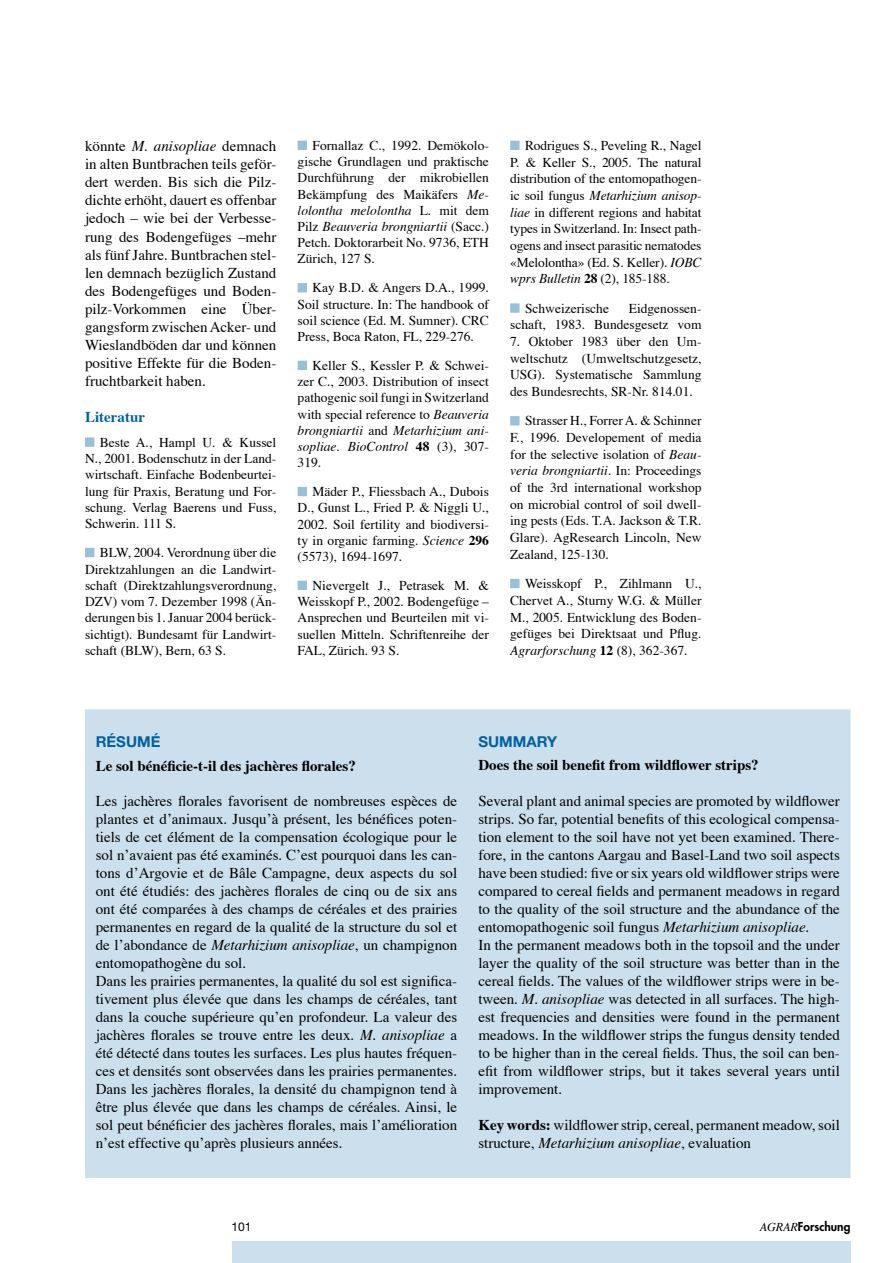
<style>
.page{position:relative;width:893px;height:1263px;background:#fff}
.page>*{position:absolute;margin:0;border:0;box-sizing:border-box;transform-origin:0 0}
.t1{font:15px/18px "Times";color:#000}
.t2{font:700 15px "Times";color:#000}
.t3{font:700 15px "Helvetica Neue";color:#0061a1}
.t4{font:700 15px "Times";color:#0061a1}
.t5{font:13.5px/16.2px "Times";color:#000;text-align:justify}
.t6{font:800 12px "Futura";color:#000}
.t7{font:12px "Helvetica Neue";color:#000}
.s1{font-style:italic}
.s2{font-weight:700}
.s3{font-family:"Times";font-weight:400;font-style:italic}
</style>
<div class="page">
<div style="left:232px;top:1242px;width:618px;height:21px;background:#ccdfec"></div>
<div style="left:86px;top:710px;width:764px;height:467px;background:#ccdfec"></div>
<div style="left:85px;top:709px;width:765px;height:469px;border:2px solid #ccdfec"></div>
<div style="left:86px;top:438px;width:8px;height:8px;background:#99c0d9"></div>
<div style="left:85px;top:437px;width:9px;height:10px;border:2px solid #99c0d9"></div>
<div style="left:86px;top:549px;width:8px;height:7px;background:#99c0d9"></div>
<div style="left:85px;top:548px;width:9px;height:9px;border:2px solid #99c0d9"></div>
<div style="left:298px;top:141px;width:8px;height:8px;background:#99c0d9"></div>
<div style="left:298px;top:141px;width:9px;height:9px;border:2px solid #99c0d9"></div>
<div style="left:298px;top:284px;width:8px;height:8px;background:#99c0d9"></div>
<div style="left:298px;top:283px;width:9px;height:9px;border:2px solid #99c0d9"></div>
<div style="left:298px;top:361px;width:8px;height:8px;background:#99c0d9"></div>
<div style="left:298px;top:361px;width:9px;height:9px;border:2px solid #99c0d9"></div>
<div style="left:298px;top:488px;width:8px;height:7px;background:#99c0d9"></div>
<div style="left:298px;top:487px;width:9px;height:9px;border:2px solid #99c0d9"></div>
<div style="left:298px;top:581px;width:8px;height:8px;background:#99c0d9"></div>
<div style="left:298px;top:581px;width:9px;height:9px;border:2px solid #99c0d9"></div>
<div style="left:511px;top:141px;width:8px;height:8px;background:#99c0d9"></div>
<div style="left:510px;top:141px;width:10px;height:9px;border:2px solid #99c0d9"></div>
<div style="left:511px;top:304px;width:8px;height:8px;background:#99c0d9"></div>
<div style="left:510px;top:303px;width:10px;height:10px;border:2px solid #99c0d9"></div>
<div style="left:511px;top:417px;width:8px;height:8px;background:#99c0d9"></div>
<div style="left:510px;top:416px;width:10px;height:9px;border:2px solid #99c0d9"></div>
<div style="left:511px;top:580px;width:8px;height:7px;background:#99c0d9"></div>
<div style="left:510px;top:579px;width:10px;height:9px;border:2px solid #99c0d9"></div>
<p class="t1" style="left:85px;top:136px;width:193px;text-align:justify">könnte <span class="s1">M. anisopliae</span> demnach in alten Buntbrachen teils geför&shy;dert werden. Bis sich die Pilz&shy;dichte erhöht, dauert es offenbar jedoch – wie bei der Verbesse&shy;rung des Bodengefüges –mehr als fünf Jahre. Buntbrachen stel&shy;len demnach bezüglich Zustand des Bodengefüges und Boden&shy;pilz-Vorkommen eine Über&shy;gangsform zwischen Acker- und Wieslandböden dar und können positive Effekte für die Boden&shy;fruchtbarkeit haben.</p>
<p class="t4" style="left:85px;top:403px;width:61px">Literatur</p>
<p class="t5" style="left:85px;top:433px;width:193px;text-indent:15px">Beste A., Hampl U. &amp; Kussel N., 2001. Bodenschutz in der Land&shy;wirtschaft. Einfache Bodenbeurtei&shy;lung für Praxis, Beratung und For&shy;schung. Verlag Baerens und Fuss, Schwerin. 111 S.</p>
<p class="t5" style="left:85px;top:543px;width:193px;text-indent:15px">BLW, 2004. Verordnung über die Direktzahlungen an die Landwirt&shy;schaft (Direktzahlungsverordnung, DZV) vom 7. Dezember 1998 (Än&shy;derungen bis 1. Januar 2004 berück&shy;sichtigt). Bundesamt für Landwirt&shy;schaft (BLW), Bern, 63 S.</p>
<p class="t5" style="left:298px;top:136px;width:193px;text-indent:15px">Fornallaz C., 1992. Demökolo&shy;gische Grundlagen und praktische Durchführung der mikrobiellen Bekämpfung des Maikäfers <span class="s1">Me&shy;lolontha melolontha</span> L. mit dem Pilz <span class="s1">Beauveria brongniartii</span> (Sacc.)<br>Petch. Doktorarbeit No. 9736, ETH Zürich, 127 S.</p>
<p class="t5" style="left:298px;top:279px;width:193px;text-indent:15px">Kay B.D. &amp; Angers D.A., 1999.<br>Soil structure. In: The handbook of soil science (Ed. M. Sumner). CRC Press, Boca Raton, FL, 229-276.</p>
<p class="t5" style="left:298px;top:356px;width:193px;text-indent:15px">Keller S., Kessler P. &amp; Schwei&shy;zer C., 2003. Distribution of insect pathogenic soil fungi in Switzerland with special reference to <span class="s1">Beauveria brongniartii</span> and <span class="s1">Metarhizium ani&shy;sopliae</span>. <span class="s1">BioControl</span> <span class="s2">48</span> (3), 307- 319.</p>
<p class="t5" style="left:298px;top:482px;width:193px;text-indent:15px">Mäder P., Fliessbach A., Dubois D., Gunst L., Fried P. &amp; Niggli U., 2002. Soil fertility and biodiversi&shy;ty in organic farming. <span class="s1">Science</span> <span class="s2">296 </span>(5573), 1694-1697.</p>
<p class="t5" style="left:298px;top:576px;width:193px;text-indent:15px">Nievergelt J., Petrasek M. &amp; Weisskopf P., 2002. Bodengefüge – Ansprechen und Beurteilen mit vi&shy;suellen Mitteln. Schriftenreihe der FAL, Zürich. 93 S.</p>
<p class="t5" style="left:510px;top:136px;width:193px;line-height:16.6px;text-indent:15px">Rodrigues S., Peveling R., Nagel P. &amp; Keller S., 2005. The natural distribution of the entomopathogen&shy;ic soil fungus <span class="s1">Metarhizium anisop&shy;liae</span> in different regions and habitat types in Switzerland. In: Insect path&shy;ogens and insect parasitic nematodes «Melolontha» (Ed. S. Keller). <span class="s1">IOBC wprs Bulletin</span> <span class="s2">28</span> (2), 185-188.</p>
<p class="t5" style="left:525px;top:299px;width:85px">Schweizerische</p>
<p class="t5" style="left:510px;top:299px;width:193px;line-height:16.6px;text-align:right">Eidgenossen-<br>schaft, 1983. Bundesgesetz vom</p>
<p class="t5" style="left:510px;top:332px;width:193px;line-height:16.6px">7. Oktober 1983 über den Um&shy;weltschutz (Umweltschutzgesetz, USG). Systematische Sammlung des Bundesrechts, SR-Nr. 814.01.</p>
<p class="t5" style="left:510px;top:411px;width:193px;line-height:16.6px;text-indent:15px">Strasser H., Forrer A. &amp; Schinner F., 1996. Developement of media for the selective isolation of <span class="s1">Beau&shy;veria brongniartii</span>. In: Proceedings of the 3rd international workshop on microbial control of soil dwell&shy;ing pests (Eds. T.A. Jackson &amp; T.R.<br>Glare). AgResearch Lincoln, New Zealand, 125-130.</p>
<p class="t5" style="left:510px;top:574px;width:193px;line-height:16.6px;text-indent:15px">Weisskopf P., Zihlmann U., Chervet A., Sturny W.G. &amp; Müller M., 2005. Entwicklung des Boden&shy;gefüges bei Direktsaat und Pflug.<br><span class="s1">Agrarforschung</span> <span class="s2">12</span> (8), 362-367.</p>
<p class="t3" style="left:96px;top:733px;width:33px">RÉSUM</p>
<p class="t3" style="left:151px;top:733px;width:11px">É</p>
<p class="t2" style="left:96px;top:751px;width:262px">Le sol bénéficie-t-il des jachères florales?</p>
<p class="t1" style="left:96px;top:791px;width:363px">Les jachères florales favorisent de nombreuses espèces de plantes et d’animaux. Jusqu’à présent, les bénéfices poten&shy;tiels de cet élément de la compensation écologique pour le sol n’avaient pas été examinés. C’est pourquoi dans les can&shy;tons d’Argovie et de Bâle Campagne, deux aspects du sol ont été étudiés: des jachères florales de cinq ou de six ans ont été comparées à des champs de céréales et des prairies permanentes en regard de la qualité de la structure du sol et de l’abondance de <span class="s1">Metarhizium anisopliae</span>, un champignon entomopathogène du sol.<br>Dans les prairies permanentes, la qualité du sol est significa&shy;tivement plus élevée que dans les champs de céréales, tant dans la couche supérieure qu’en profondeur. La valeur des jachères florales se trouve entre les deux. <span class="s1">M. anisopliae</span> a été détecté dans toutes les surfaces. Les plus hautes fréquen&shy;ces et densités sont observées dans les prairies permanentes.<br>Dans les jachères florales, la densité du champignon tend à être plus élevée que dans les champs de céréales. Ainsi, le sol peut bénéficier des jachères florales, mais l’amélioration n’est effective qu’après plusieurs années.</p>
<p class="t3" style="left:478px;top:733px;width:23px">SUMMAR</p>
<p class="t3" style="left:547px;top:733px;width:12px">Y</p>
<p class="t2" style="left:478px;top:751px;width:282px">Does the soil benefit from wildflower strips?</p>
<p class="t1" style="left:478px;top:791px;width:363px">Several plant and animal species are promoted by wildflower strips. So far, potential benefits of this ecological compensa&shy;tion element to the soil have not yet been examined. There&shy;fore, in the cantons Aargau and Basel-Land two soil aspects have been studied: five or six years old wildflower strips were compared to cereal fields and permanent meadows in regard to the quality of the soil structure and the abundance of the entomopathogenic soil fungus <span class="s1">Metarhizium anisopliae</span>.<br>In the permanent meadows both in the topsoil and the under layer the quality of the soil structure was better than in the cereal fields. The values of the wildflower strips were in be&shy;tween. <span class="s1">M. anisopliae</span> was detected in all surfaces. The high&shy;est frequencies and densities were found in the permanent meadows. In the wildflower strips the fungus density tended to be higher than in the cereal fields. Thus, the soil can ben&shy;efit from wildflower strips, but it takes several years until improvement.</p>
<p class="t1" style="left:478px;top:1115px;width:363px"><span class="s2">Key words:</span> wildflower strip, cereal, permanent meadow, soil structure, <span class="s1">Metarhizium anisopliae</span>, evaluation</p>
<p class="t7" style="left:232px;top:1220px;width:22px">101</p>
<p class="t6" style="left:760px;top:1219px;width:92px"><span class="s3">AGRAR</span>Forschung</p>
</div>
